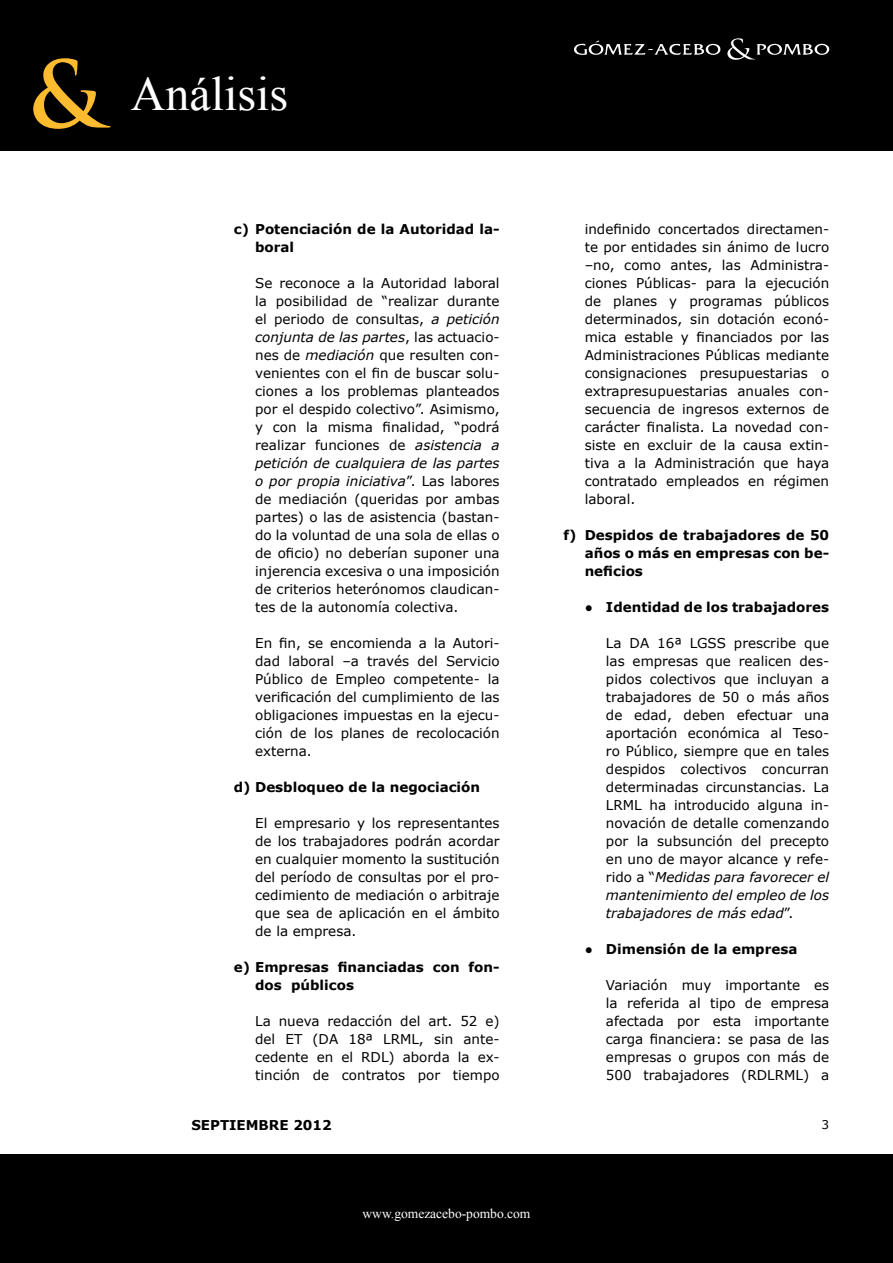
<style>
.page{position:relative;width:893px;height:1263px;background:#fff}
.page>*{position:absolute;margin:0;border:0;box-sizing:border-box;transform-origin:0 0}
.t1{font:700 90px "Trajan Pro";color:#fdbb30}
.t2{font:48px "Times New Roman";color:#fff}
.t3{font:13.5px/18px "Verdana";color:#000;text-align:justify}
.t4{font:700 13.5px/18px "Verdana";color:#000}
.t5{font:13.5px "Times New Roman";color:#fff}
.t6{font:12px "Verdana";color:#000}
.s1{font-style:italic}
</style>
<div class="page">
<div style="left:0;top:0;width:893px;height:151px;background:#000"></div>
<div style="left:0;top:1154px;width:893px;height:109px;background:#000"></div>
<svg style="left:727px;top:38px;width:102px;height:22px"></svg>
<svg style="left:574px;top:41px;width:147px;height:14px"></svg>
<p class="t1" style="left:28px;top:39px;width:76px">&amp;</p>
<p class="t2" style="left:131px;top:62px;width:159px">Análisis</p>
<p class="t4" style="left:255px;top:220px;width:246px;text-indent:-21px">c) Potenciación de la Autoridad la&shy;boral</p>
<p class="t3" style="left:255px;top:274px;width:246px">Se reconoce a la Autoridad laboral la posibilidad de “realizar durante el periodo de consultas, <span class="s1">a petición conjunta de las partes</span>, las actuacio&shy;nes de <span class="s1">mediación</span> que resulten con&shy;venientes con el fin de buscar solu&shy;ciones a los problemas planteados por el despido colectivo”. Asimismo, y con la misma finalidad, “podrá realizar funciones de <span class="s1">asistencia a petición de cualquiera de las partes o por propia iniciativa</span>”. Las labores de mediación (queridas por ambas partes) o las de asistencia (bastan&shy;do la voluntad de una sola de ellas o de oficio) no deberían suponer una injerencia excesiva o una imposición de criterios heterónomos claudican&shy;tes de la autonomía colectiva.</p>
<p class="t3" style="left:255px;top:634px;width:246px">En fin, se encomienda a la Autori&shy;dad laboral –a través del Servicio Público de Empleo competente- la verificación del cumplimiento de las obligaciones impuestas en la ejecu&shy;ción de los planes de recolocación externa.</p>
<p class="t4" style="left:234px;top:778px;width:248px">d) Desbloqueo de la negociación</p>
<p class="t3" style="left:255px;top:814px;width:246px">El empresario y los representantes de los trabajadores podrán acordar en cualquier momento la sustitución del período de consultas por el pro&shy;cedimiento de mediación o arbitraje que sea de aplicación en el ámbito de la empresa.</p>
<p class="t4" style="left:255px;top:958px;width:246px;text-indent:-21px">e) Empresas financiadas con fon&shy;dos públicos</p>
<p class="t3" style="left:255px;top:1012px;width:246px">La nueva redacción del art. 52 e) del ET (DA 18ª LRML, sin ante&shy;cedente en el RDL) aborda la ex&shy;tinción de contratos por tiempo</p>
<p class="t4" style="left:191px;top:1116px;width:142px">SEPTIEMBRE 2012</p>
<p class="t5" style="left:363px;top:1204px;width:169px">www.gomezacebo-pombo.com</p>
<p class="t3" style="left:585px;top:220px;width:246px">indefinido concertados directamen&shy;te por entidades sin ánimo de lucro –no, como antes, las Administra&shy;ciones Públicas- para la ejecución de planes y programas públicos determinados, sin dotación econó&shy;mica estable y financiados por las Administraciones Públicas mediante consignaciones presupuestarias o extrapresupuestarias anuales con&shy;secuencia de ingresos externos de carácter finalista. La novedad con&shy;siste en excluir de la causa extin&shy;tiva a la Administración que haya contratado empleados en régimen laboral.</p>
<p class="t4" style="left:585px;top:526px;width:246px;text-align:justify;text-indent:-21px">f) Despidos de trabajadores de 50 años o más en empresas con be&shy;neficios</p>
<p class="t4" style="left:585px;top:598px;width:246px">● Identidad de los trabajadores</p>
<p class="t3" style="left:606px;top:634px;width:225px">La DA 16ª LGSS prescribe que las empresas que realicen des&shy;pidos colectivos que incluyan a trabajadores de 50 o más años de edad, deben efectuar una aportación económica al Teso&shy;ro Público, siempre que en tales despidos colectivos concurran determinadas circunstancias. La LRML ha introducido alguna in&shy;novación de detalle comenzando por la subsunción del precepto en uno de mayor alcance y refe&shy;rido a “<span class="s1">Medidas para favorecer el mantenimiento del empleo de los trabajadores de más edad</span>”.</p>
<p class="t4" style="left:585px;top:940px;width:214px">● Dimensión de la empresa</p>
<p class="t3" style="left:606px;top:976px;width:225px">Variación muy importante es la referida al tipo de empresa afectada por esta importante carga financiera: se pasa de las empresas o grupos con más de 500 trabajadores (RDLRML) a</p>
<p class="t6" style="left:822px;top:1117px;width:9px">3</p>
</div>
